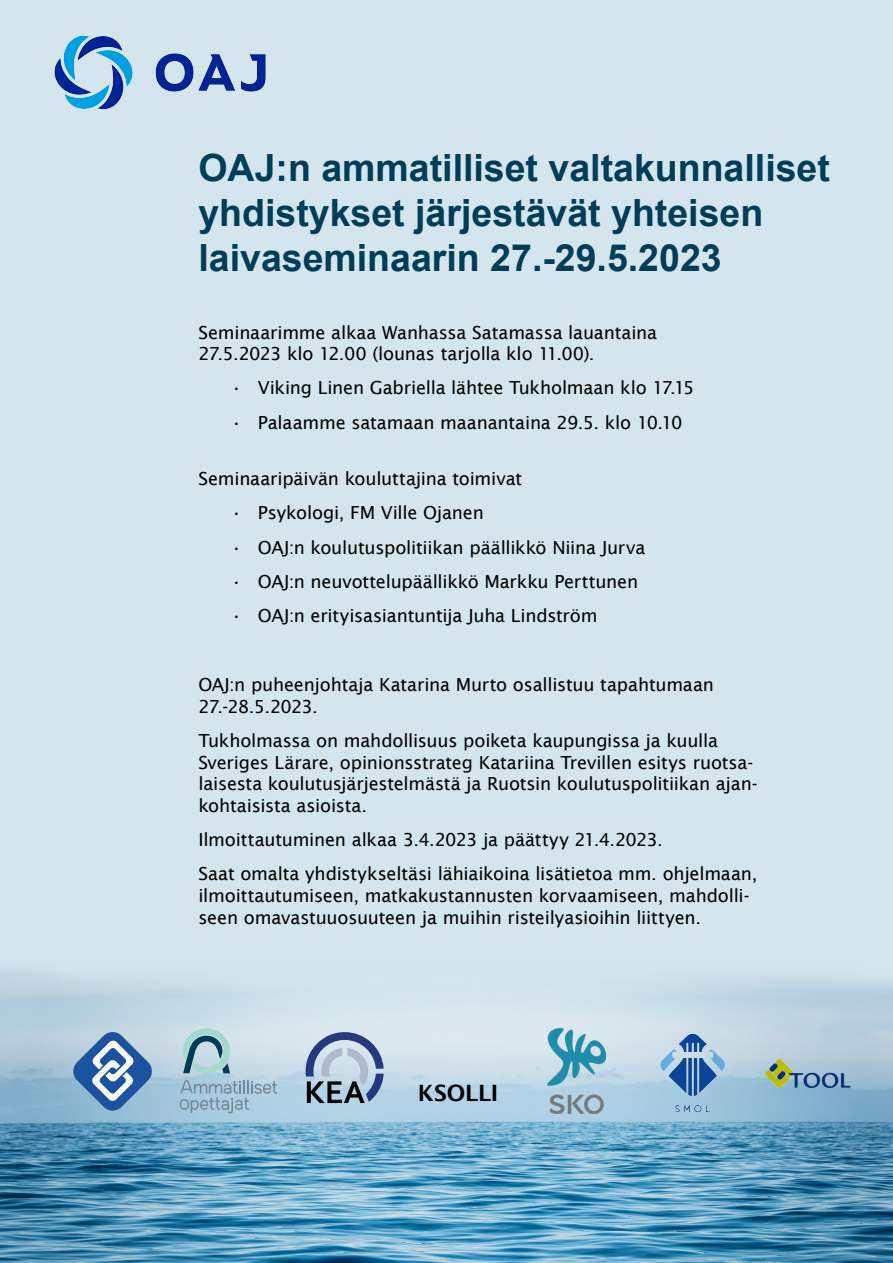
<style>
.page{position:relative;width:893px;height:1263px;background:#d4e5ed}
.page>*{position:absolute;margin:0;border:0;box-sizing:border-box;transform-origin:0 0}
.Otsikko{font:700 37.5px/45px "Arial";color:#003d58}
.Leipäteksti{font:600 22.5px "Lucida Sans";letter-spacing:-.01em;color:#000}
.Leipäteksti-2{font:18px/21.6px "Lucida Sans";letter-spacing:-.01em;color:#000}
.s1{color:#040503}
</style>
<div class="page">
<img style="left:0;top:969px;width:893px;height:294px">
<svg style="left:180px;top:1080px;width:97px;height:33px;background:#9ebcce"></svg>
<svg style="left:183px;top:1028px;width:47px;height:45px"></svg>
<img style="left:70px;top:1028px;width:85px;height:85px">
<svg style="left:306px;top:1032px;width:78px;height:71px"></svg>
<img style="left:548px;top:1028px;width:57px;height:85px">
<img style="left:650px;top:1028px;width:85px;height:85px">
<img style="left:766px;top:1059px;width:85px;height:28px">
<img style="left:54px;top:35px;width:212px;height:75px">
<p class="Otsikko" style="left:198px;top:145px;width:633px">OAJ:n ammatilliset valtakunnalliset yhdistykset järjestävät yhteisen laivaseminaarin 27.-29.5.2023</p>
<p class="Leipäteksti-2" style="left:198px;top:321px;width:460px">Seminaarimme alkaa Wanhassa Satamassa lauantaina<br>27.5.2023 klo 12.00 (lounas tarjolla klo 11.00).</p>
<p class="Leipäteksti-2" style="left:231px;top:377px;width:465px">• Viking Linen Gabriella lähtee Tukholmaan klo 17.15</p>
<p class="Leipäteksti-2" style="left:231px;top:412px;width:453px">• Palaamme satamaan maanantaina 29.5. klo 10.10</p>
<p class="Leipäteksti-2" style="left:198px;top:467px;width:325px">Seminaaripäivän kouluttajina toimivat</p>
<p class="Leipäteksti-2" style="left:231px;top:502px;width:254px">• Psykologi, FM Ville Ojanen</p>
<p class="Leipäteksti-2" style="left:231px;top:536px;width:416px">• OAJ:n koulutuspolitiikan päällikkö Niina Jurva</p>
<p class="Leipäteksti-2" style="left:231px;top:571px;width:409px">• OAJ:n neuvottelupäällikkö Markku Perttunen</p>
<p class="Leipäteksti-2" style="left:231px;top:605px;width:368px">• OAJ:n erityisasiantuntija Juha Lindström</p>
<p class="Leipäteksti-2" style="left:198px;top:674px;width:517px">OAJ:n puheenjohtaja Katarina Murto osallistuu tapahtumaan<br>27.-28.5.2023.</p>
<p class="Leipäteksti-2" style="left:198px;top:730px;width:561px">Tukholmassa on mahdollisuus poiketa kaupungissa ja kuulla Sveriges Lärare, <span class="s1">opinionsstrateg</span> Katariina Trevillen esitys ruotsa&shy;laisesta koulutusjärjestelmästä ja Ruotsin koulutuspolitiikan ajan&shy;kohtaisista asioista.</p>
<p class="Leipäteksti-2" style="left:198px;top:829px;width:466px">Ilmoittautuminen alkaa 3.4.2023 ja päättyy 21.4.2023.</p>
<p class="Leipäteksti-2" style="left:198px;top:863px;width:560px">Saat omalta yhdistykseltäsi lähiaikoina lisätietoa mm. ohjelmaan, ilmoittautumiseen, matkakustannusten korvaamiseen, mahdolli&shy;seen omavastuuosuuteen ja muihin risteilyasioihin liittyen.</p>
<p class="Leipäteksti" style="left:418px;top:1080px;width:82px">KSOLLI</p>
</div>
